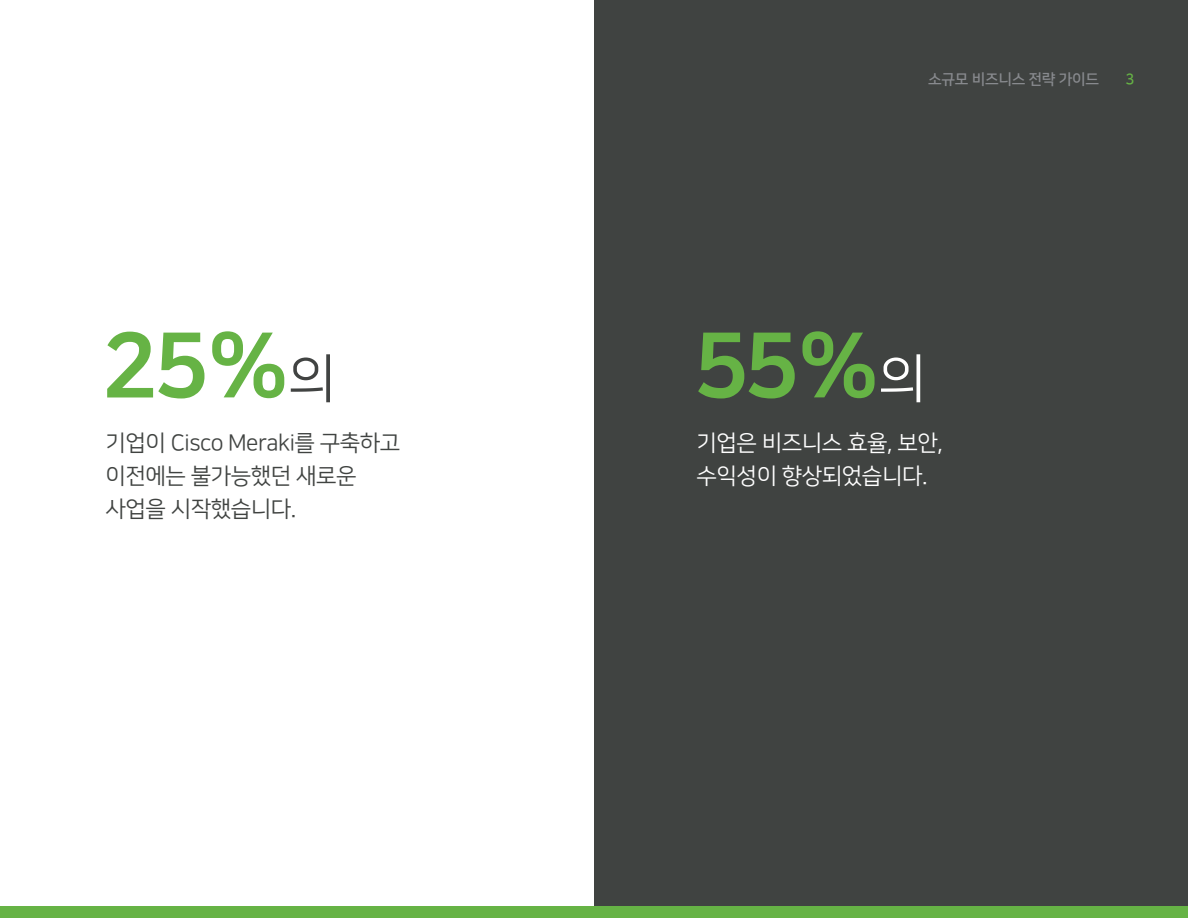
<style>
.page{position:relative;width:1188px;height:918px;background:#fff}
.page>*{position:absolute;margin:0;border:0;box-sizing:border-box;transform-origin:0 0}
.t1{font:90px "Nanum Square EB";color:#66b345}
.t2{font:22.5px/33px "Nanum Square R";letter-spacing:-.02em;color:#404341}
.t3{font:22.5px/33px "Nanum Square R";letter-spacing:-.02em;color:#fff}
.t4{font:15px "Nanum Square B";letter-spacing:-.02em;color:#888a8e}
.t5{font:15px "Nanum Square B";color:#66b345}
.s1{font-family:"Nanum Square R";font-size:52.5px;color:#414342}
.s2{font-family:"Nanum Square R";font-size:52.5px;color:#fff}
</style>
<div class="page">
<div style="left:594px;top:0;width:594px;height:918px;background:#404341"></div>
<div style="left:0;top:906px;width:1188px;height:12px;background:#66b345"></div>
<p class="t4" style="left:928px;top:71px;width:172px">소규모 비즈니스 전략 가이드</p>
<p class="t5" style="left:1126px;top:71px;width:11px">3</p>
<h1 class="t1" style="left:103px;top:317px;width:234px">25%<span class="s1">의</span></h1>
<h1 class="t1" style="left:693px;top:317px;width:234px">55%<span class="s2">의</span></h1>
<p class="t2" style="left:106px;top:427px;width:296px">기업이 Cisco Meraki를 구축하고 이전에는 불가능했던 새로운 사업을 시작했습니다.</p>
<p class="t3" style="left:697px;top:427px;width:248px">기업은 비즈니스 효율, 보안, 수익성이 향상되었습니다.</p>
</div>
